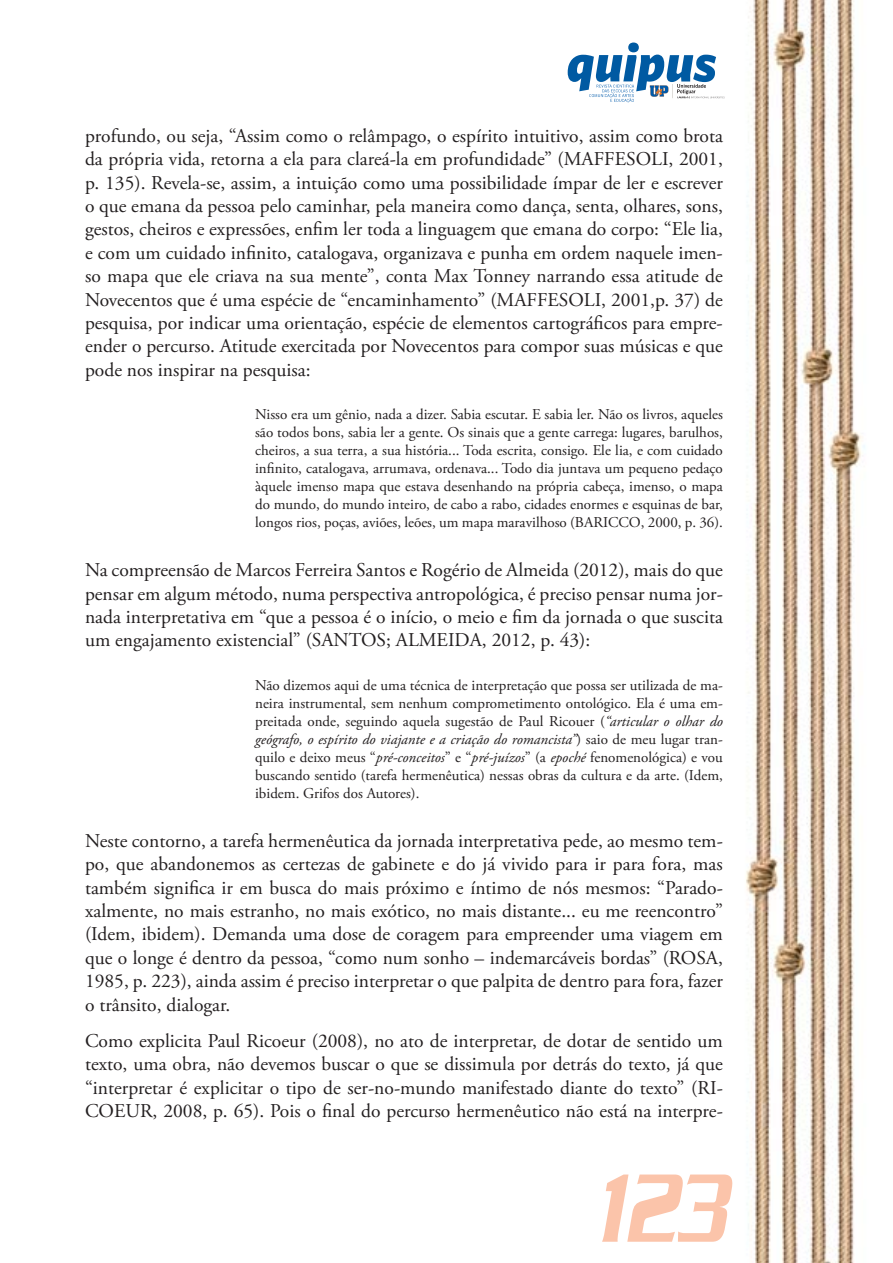
<style>
.page{position:relative;width:893px;height:1263px;background:#fff}
.page>*{position:absolute;margin:0;border:0;box-sizing:border-box;transform-origin:0 0}
.t1{font:italic 500 105px "Serpentine Std";color:#fbc4aa;scale:.7 1}
.t2{font:19.5px/23.4px "Adobe Garamond Pro";color:#231f20;text-align:justify}
.t3{font:15px/18px "Adobe Garamond Pro";color:#231f20;text-align:justify}
.s1{font-style:italic}
</style>
<div class="page">
<img style="left:567px;top:0;width:298px;height:1263px">
<svg style="left:568px;top:43px;width:157px;height:60px"></svg>
<p class="t2" style="left:85px;top:126px;width:639px">profundo, ou seja, “Assim como o relâmpago, o espírito intuitivo, assim como brota da própria vida, retorna a ela para clareá-la em profundidade” (MAFFESOLI, 2001, p. 135). Revela-se, assim, a intuição como uma possibilidade ímpar de ler e escrever o que emana da pessoa pelo caminhar, pela maneira como dança, senta, olhares, sons, gestos, cheiros e expressões, enfim ler toda a linguagem que emana do corpo: “Ele lia, e com um cuidado infinito, catalogava, organizava e punha em ordem naquele imen&shy;so mapa que ele criava na sua mente”, conta Max Tonney narrando essa atitude de Novecentos que é uma espécie de “encaminhamento” (MAFFESOLI, 2001,p. 37) de pesquisa, por indicar uma orientação, espécie de elementos cartográficos para empre&shy;ender o percurso. Atitude exercitada por Novecentos para compor suas músicas e que pode nos inspirar na pesquisa:</p>
<p class="t3" style="left:255px;top:407px;width:469px">Nisso era um gênio, nada a dizer. Sabia escutar. E sabia ler. Não os livros, aqueles são todos bons, sabia ler a gente. Os sinais que a gente carrega: lugares, barulhos, cheiros, a sua terra, a sua história... Toda escrita, consigo. Ele lia, e com cuidado infinito, catalogava, arrumava, ordenava... Todo dia juntava um pequeno pedaço àquele imenso mapa que estava desenhando na própria cabeça, imenso, o mapa do mundo, do mundo inteiro, de cabo a rabo, cidades enormes e esquinas de bar, longos rios, poças, aviões, leões, um mapa maravilhoso (BARICCO, 2000, p. 36).</p>
<p class="t2" style="left:85px;top:560px;width:639px">Na compreensão de Marcos Ferreira Santos e Rogério de Almeida (2012), mais do que pensar em algum método, numa perspectiva antropológica, é preciso pensar numa jor&shy;nada interpretativa em “que a pessoa é o início, o meio e fim da jornada o que suscita um engajamento existencial” (SANTOS; ALMEIDA, 2012, p. 43):</p>
<p class="t3" style="left:255px;top:677px;width:469px">Não dizemos aqui de uma técnica de interpretação que possa ser utilizada de ma&shy;neira instrumental, sem nenhum comprometimento ontológico. Ela é uma em&shy;preitada onde, seguindo aquela sugestão de Paul Ricouer (<span class="s1">“articular o olhar do geógrafo, o espírito do viajante e a criação do romancista”</span>) saio de meu lugar tran&shy;quilo e deixo meus “<span class="s1">pré-conceitos</span>” e “<span class="s1">pré-juízos</span>” (a <span class="s1">epoché</span> fenomenológica) e vou buscando sentido (tarefa hermenêutica) nessas obras da cultura e da arte. (Idem, ibidem. Grifos dos Autores).</p>
<p class="t2" style="left:85px;top:831px;width:639px">Neste contorno, a tarefa hermenêutica da jornada interpretativa pede, ao mesmo tem&shy;po, que abandonemos as certezas de gabinete e do já vivido para ir para fora, mas também significa ir em busca do mais próximo e íntimo de nós mesmos: “Parado&shy;xalmente, no mais estranho, no mais exótico, no mais distante... eu me reencontro” (Idem, ibidem). Demanda uma dose de coragem para empreender uma viagem em que o longe é dentro da pessoa, “como num sonho – indemarcáveis bordas” (ROSA, 1985, p. 223), ainda assim é preciso interpretar o que palpita de dentro para fora, fazer o trânsito, dialogar.</p>
<p class="t2" style="left:85px;top:1031px;width:639px">Como explicita Paul Ricoeur (2008), no ato de interpretar, de dotar de sentido um texto, uma obra, não devemos buscar o que se dissimula por detrás do texto, já que “interpretar é explicitar o tipo de ser-no-mundo manifestado diante do texto” (RI-COEUR, 2008, p. 65). Pois o final do percurso hermenêutico não está na interpre-</p>
<h1 class="t1" style="left:594px;top:1176px;width:188px">123</h1>
</div>
